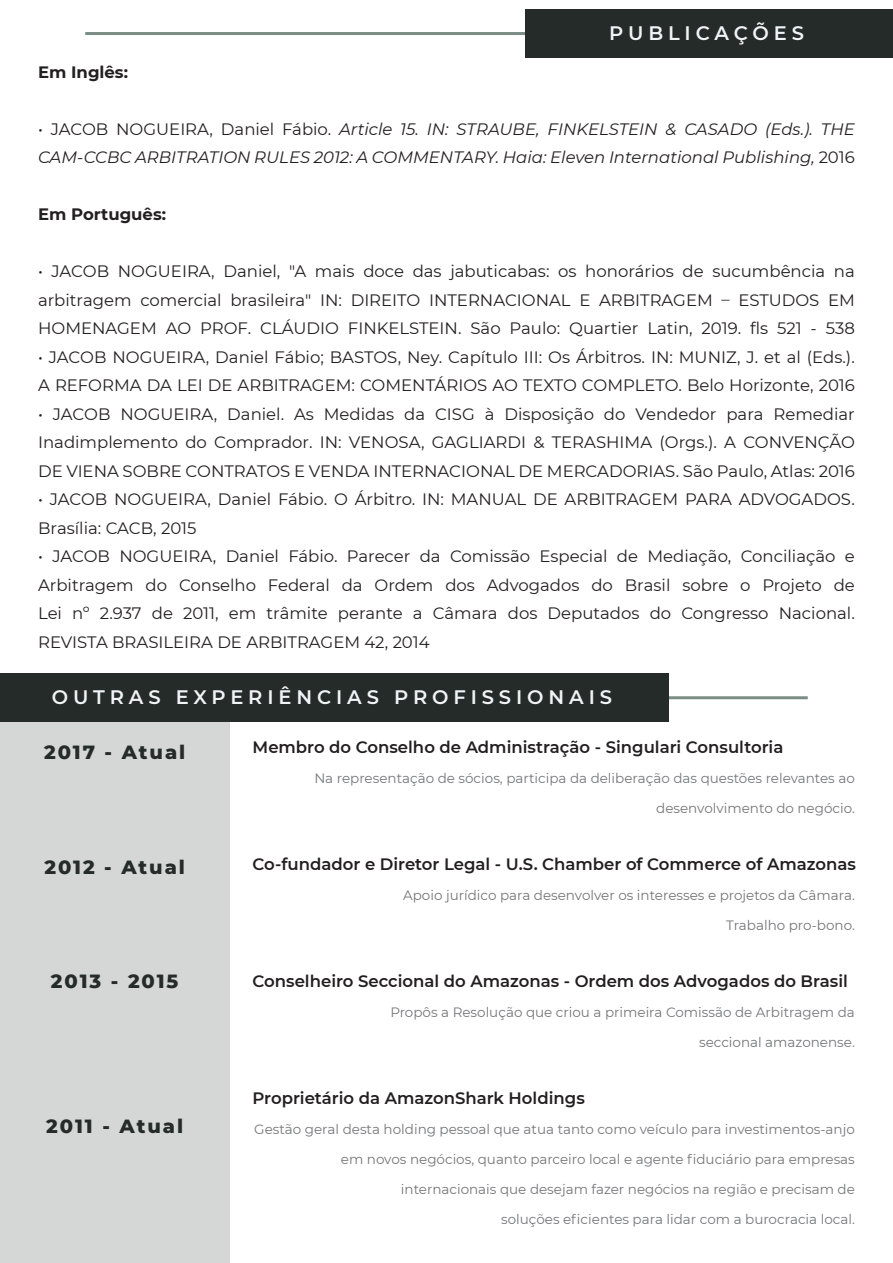
<style>
.page{position:relative;width:893px;height:1263px;background:#fff}
.page>*{position:absolute;margin:0;border:0;box-sizing:border-box;transform-origin:0 0}
.t1{font:600 19.5px "Montserrat";letter-spacing:.25em;color:#f2f3f4}
.t2{font:800 19.5px "Montserrat";letter-spacing:.1em;color:#242b29}
.t3{font:16.5px/28.5px "Montserrat";color:#231f20;text-align:justify}
.t4{font:600 16.5px "Montserrat";color:#231f20}
.t5{font:italic 16.5px/28.5px "Montserrat";color:#231f20}
.t6{font:700 16.5px "Montserrat";color:#231f20}
.t7{font:13.5px "Montserrat";color:#757679}
.s1{font-style:normal}
</style>
<div class="page">
<div style="left:0;top:721px;width:229px;height:542px;background:#d5d7d6"></div>
<hr style="left:85px;top:32px;width:440px;height:3px;background:#53695e">
<div style="left:525px;top:9px;width:368px;height:49px;background:#242b29"></div>
<hr style="left:240px;top:696px;width:568px;height:3px;background:#53695e">
<div style="left:0;top:673px;width:669px;height:49px;background:#242b29"></div>
<p class="t6" style="left:38px;top:60px;width:91px">Em Inglês:</p>
<p class="t1" style="left:609px;top:19px;width:196px">PUBLICAÇÕES</p>
<p class="t5" style="left:38px;top:114px;width:818px"><span class="s1">• JACOB NOGUEIRA, Daniel Fábio.</span> Article 15. IN: STRAUBE, FINKELSTEIN &amp; CASADO (Eds.). THE<br>CAM-CCBC ARBITRATION RULES 2012: A COMMENTARY. Haia: Eleven International Publishing, <span class="s1">2016</span></p>
<p class="t6" style="left:38px;top:202px;width:130px">Em Português:</p>
<p class="t3" style="left:38px;top:256px;width:818px">• JACOB NOGUEIRA, Daniel, "A mais doce das jabuticabas: os honorários de sucumbência na arbitragem comercial brasileira" IN: DIREITO INTERNACIONAL E ARBITRAGEM – ESTUDOS EM HOMENAGEM AO PROF. CLÁUDIO FINKELSTEIN. São Paulo: Quartier Latin, 2019. fls 521 - 538</p>
<p class="t3" style="left:38px;top:342px;width:818px">• JACOB NOGUEIRA, Daniel Fábio; BASTOS, Ney. Capítulo III: Os Árbitros. IN: MUNIZ, J. et al (Eds.).<br>A REFORMA DA LEI DE ARBITRAGEM: COMENTÁRIOS AO TEXTO COMPLETO. Belo Horizonte, 2016</p>
<p class="t3" style="left:38px;top:399px;width:818px">• JACOB NOGUEIRA, Daniel. As Medidas da CISG à Disposição do Vendedor para Remediar Inadimplemento do Comprador. IN: VENOSA, GAGLIARDI &amp; TERASHIMA (Orgs.). A CONVENÇÃO DE VIENA SOBRE CONTRATOS E VENDA INTERNACIONAL DE MERCADORIAS. São Paulo, Atlas: 2016</p>
<p class="t3" style="left:38px;top:484px;width:818px">• JACOB NOGUEIRA, Daniel Fábio. O Árbitro. IN: MANUAL DE ARBITRAGEM PARA ADVOGADOS.<br>Brasília: CACB, 2015</p>
<p class="t3" style="left:38px;top:541px;width:818px">• JACOB NOGUEIRA, Daniel Fábio. Parecer da Comissão Especial de Mediação, Conciliação e Arbitragem do Conselho Federal da Ordem dos Advogados do Brasil sobre o Projeto de Lei nº 2.937 de 2011, em trâmite perante a Câmara dos Deputados do Congresso Nacional.<br>REVISTA BRASILEIRA DE ARBITRAGEM 42, 2014</p>
<p class="t1" style="left:52px;top:683px;width:562px">OUTRAS EXPERIÊNCIAS PROFISSIONAIS</p>
<p class="t4" style="left:253px;top:736px;width:532px">Membro do Conselho de Administração - Singulari Consultoria</p>
<p class="t7" style="left:314px;top:769px;width:542px">Na representação de sócios, participa da deliberação das questões relevantes ao</p>
<p class="t7" style="left:656px;top:799px;width:200px">desenvolvimento do negócio.</p>
<p class="t2" style="left:44px;top:738px;width:143px">2017 - Atual</p>
<p class="t2" style="left:44px;top:852px;width:142px">2012 - Atual</p>
<p class="t2" style="left:51px;top:967px;width:129px">2013 - 2015</p>
<p class="t2" style="left:46px;top:1111px;width:138px">2011 - Atual</p>
<p class="t4" style="left:253px;top:853px;width:605px">Co-fundador e Diretor Legal - U.S. Chamber of Commerce of Amazonas</p>
<p class="t7" style="left:403px;top:886px;width:453px">Apoio jurídico para desenvolver os interesses e projetos da Câmara.</p>
<p class="t7" style="left:726px;top:916px;width:130px">Trabalho pro-bono.</p>
<p class="t4" style="left:253px;top:970px;width:597px">Conselheiro Seccional do Amazonas - Ordem dos Advogados do Brasil</p>
<p class="t7" style="left:390px;top:1003px;width:466px">Propôs a Resolução que criou a primeira Comissão de Arbitragem da</p>
<p class="t7" style="left:699px;top:1033px;width:157px">seccional amazonense.</p>
<p class="t4" style="left:253px;top:1087px;width:334px">Proprietário da AmazonShark Holdings</p>
<p class="t7" style="left:254px;top:1120px;width:602px">Gestão geral desta holding pessoal que atua tanto como veículo para investimentos-anjo</p>
<p class="t7" style="left:341px;top:1150px;width:515px">em novos negócios, quanto parceiro local e agente fiduciário para empresas</p>
<p class="t7" style="left:401px;top:1180px;width:455px">internacionais que desejam fazer negócios na região e precisam de</p>
<p class="t7" style="left:501px;top:1210px;width:355px">soluções eficientes para lidar com a burocracia local.</p>
</div>
